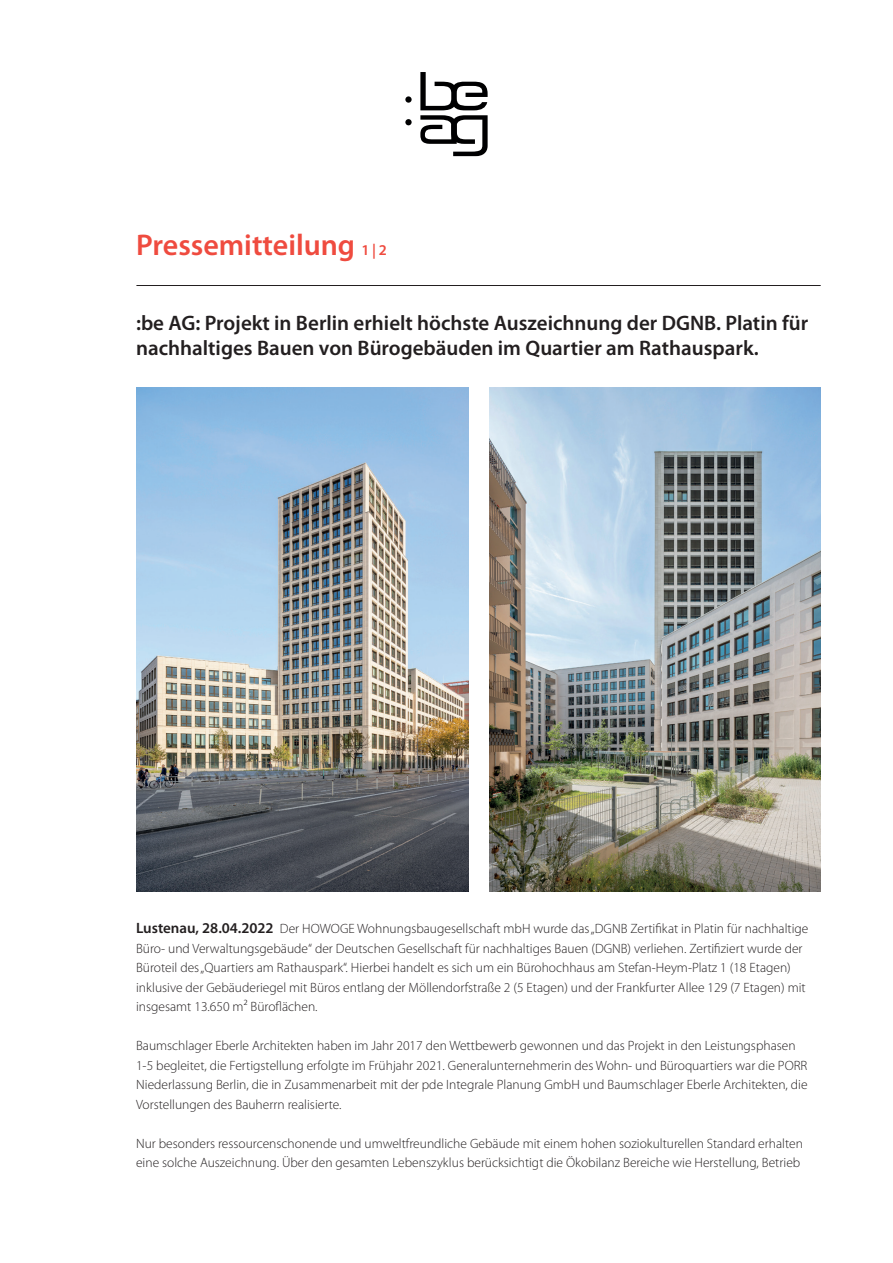
<style>
.page{position:relative;width:893px;height:1263px;background:#fff}
.page>*{position:absolute;margin:0;border:0;box-sizing:border-box;transform-origin:0 0}
.t1{font:600 30px "Myriad Pro";color:#ef4b3f}
.t2{font:600 21px/25.2px "Myriad Pro";color:#231f20}
.t3{font:300 13.5px/19.5px "Myriad Pro";color:#231f20}
.s1{font-size:15px}
.s2{font-weight:600;font-size:15px}
</style>
<div class="page">
<svg style="left:420px;top:72px;width:68px;height:84px"></svg>
<svg style="left:405px;top:96px;width:7px;height:7px"></svg>
<div style="left:405px;top:119px;width:7px;height:6px;background:#000001;border-radius:3px"></div>
<hr style="left:136px;top:285px;width:685px;height:1px;background:#231f20">
<img style="left:490px;top:387px;width:331px;height:505px">
<img style="left:136px;top:387px;width:332px;height:504px">
<h1 class="t1" style="left:136px;top:226px;width:252px">Pressemitteilung <span class="s1">1 | 2</span></h1>
<h2 class="t2" style="left:136px;top:310px;width:674px">:be AG: Projekt in Berlin erhielt höchste Auszeichnung der DGNB. Platin für nachhaltiges Bauen von Bürogebäuden im Quartier am Rathauspark.</h2>
<p class="t3" style="left:136px;top:919px;width:674px"><span class="s2">Lustenau, 28.04.2022</span> Der HOWOGE Wohnungsbaugesellschaft mbH wurde das „DGNB Zertifikat in Platin für nachhaltige Büro- und Verwaltungsgebäude“ der Deutschen Gesellschaft für nachhaltiges Bauen (DGNB) verliehen. Zertifiziert wurde der Büroteil des „Quartiers am Rathauspark“. Hierbei handelt es sich um ein Bürohochhaus am Stefan-Heym-Platz 1 (18 Etagen) inklusive der Gebäuderiegel mit Büros entlang der Möllendorfstraße 2 (5 Etagen) und der Frankfurter Allee 129 (7 Etagen) mit insgesamt 13.650 m² Büroflächen.</p>
<p class="t3" style="left:136px;top:1036px;width:673px">Baumschlager Eberle Architekten haben im Jahr 2017 den Wettbewerb gewonnen und das Projekt in den Leistungsphasen 1-5 begleitet, die Fertigstellung erfolgte im Frühjahr 2021. Generalunternehmerin des Wohn- und Büroquartiers war die PORR Niederlassung Berlin, die in Zusammenarbeit mit der pde Integrale Planung GmbH und Baumschlager Eberle Architekten, die Vorstellungen des Bauherrn realisierte.</p>
<p class="t3" style="left:136px;top:1133px;width:668px">Nur besonders ressourcenschonende und umweltfreundliche Gebäude mit einem hohen soziokulturellen Standard erhalten eine solche Auszeichnung. Über den gesamten Lebenszyklus berücksichtigt die Ökobilanz Bereiche wie Herstellung, Betrieb</p>
</div>
